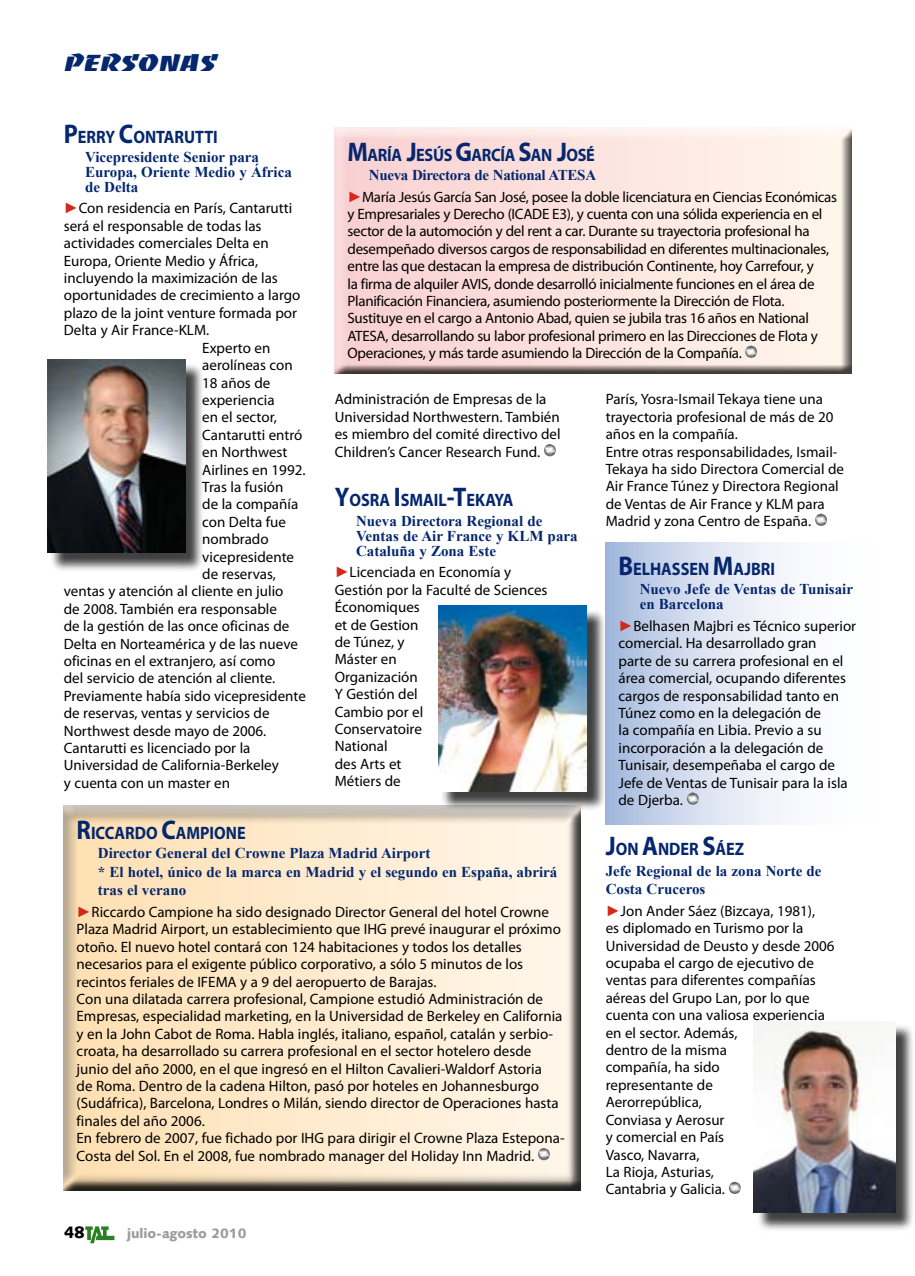
<style>
.page{position:relative;width:915px;height:1276px;background:#fff}
.page>*{position:absolute;margin:0;border:0;box-sizing:border-box;transform-origin:0 0}
.t1{font:22.5px "Baccarat Wide";letter-spacing:-.02em;color:#04276e}
.t2{font:700 18px "Myriad Pro";color:#04276e;scale:.9 1}
.t3{font:700 18px "Myriad Pro";letter-spacing:-.02em;color:#04276e;scale:.9 1}
.t4{font:900 16.5px "Syntax";color:#000}
.t5{font:15px/17.4px "Myriad Pro";color:#000}
.t6{font:15px/17.4px "Myriad Pro";letter-spacing:-.02em;color:#000}
.t7{font:700 15px/15px "Times New Roman";color:#04276e}
.t8{font:700 15px "Times New Roman";letter-spacing:-.02em;color:#04276e}
.t9{font:900 13.5px "Syntax";color:#9c9d9f}
.s1{font-size:27px}
.s2{font-family:"Arial";font-weight:700;color:#d5281c}
</style>
<div class="page">
<svg style="left:85px;top:1226px;width:29px;height:17px"></svg>
<svg style="left:728px;top:1181px;width:12px;height:13px"></svg>
<div style="left:50px;top:362px;width:160px;height:216px;background:#000;opacity:.75"></div>
<img style="left:47px;top:360px;width:138px;height:193px">
<svg style="left:544px;top:444px;width:12px;height:12px"></svg>
<div style="left:333px;top:127px;width:520px;height:248px;background:#000;opacity:.75"></div>
<svg style="left:815px;top:513px;width:12px;height:13px"></svg>
<svg style="left:605px;top:542px;width:181px;height:282px"></svg>
<svg style="left:686px;top:792px;width:12px;height:13px"></svg>
<div style="left:63px;top:805px;width:525px;height:386px;background:#000;opacity:.75"></div>
<div style="left:755px;top:1023px;width:159px;height:214px;background:#000;opacity:.75"></div>
<img style="left:753px;top:1021px;width:142px;height:191px">
<div style="left:440px;top:608px;width:171px;height:208px;background:#000;opacity:.75"></div>
<img style="left:438px;top:605px;width:148px;height:186px">
<h1 class="t1" style="left:64px;top:50px;width:155px">PERSONAS</h1>
<p class="t2" style="left:64px;top:125px;width:173px"><span class="s1">P</span>ERRY <span class="s1">C</span>ONTARUTTI</p>
<p class="t7" style="left:85px;top:149px;width:208px">Vicepresidente Senior para<br>Europa, Oriente Medio y África de Delta</p>
<p class="t5" style="left:64px;top:199px;width:230px"><span class="s2">►</span>Con residencia en París, Cantarutti</p>
<p class="t5" style="left:64px;top:217px;width:199px">será el responsable de todas las</p>
<p class="t5" style="left:64px;top:234px;width:206px">actividades comerciales Delta en</p>
<p class="t5" style="left:64px;top:252px;width:196px">Europa, Oriente Medio y África,</p>
<p class="t5" style="left:64px;top:269px;width:215px">incluyendo la maximización de las</p>
<p class="t5" style="left:64px;top:286px;width:238px">oportunidades de crecimiento a largo</p>
<p class="t5" style="left:64px;top:304px;width:235px">plazo de la joint venture formada por</p>
<p class="t5" style="left:64px;top:321px;width:147px">Delta y Air France-KLM.</p>
<p class="t5" style="left:202px;top:339px;width:70px">Experto en</p>
<p class="t5" style="left:202px;top:356px;width:92px">aerolíneas con</p>
<p class="t5" style="left:202px;top:373px;width:70px">18 años de</p>
<p class="t5" style="left:202px;top:391px;width:74px">experiencia</p>
<p class="t5" style="left:202px;top:408px;width:76px">en el sector,</p>
<p class="t5" style="left:202px;top:426px;width:102px">Cantarutti entró</p>
<p class="t5" style="left:202px;top:443px;width:87px">en Northwest</p>
<p class="t5" style="left:202px;top:460px;width:105px">Airlines en 1992.</p>
<p class="t5" style="left:202px;top:478px;width:83px">Tras la fusión</p>
<p class="t5" style="left:202px;top:495px;width:97px">de la compañía</p>
<p class="t5" style="left:202px;top:513px;width:85px">con Delta fue</p>
<p class="t5" style="left:202px;top:530px;width:68px">nombrado</p>
<p class="t5" style="left:202px;top:547px;width:93px">vicepresidente</p>
<p class="t5" style="left:202px;top:565px;width:75px">de reservas,</p>
<p class="t5" style="left:64px;top:582px;width:221px">ventas y atención al cliente en julio</p>
<p class="t5" style="left:64px;top:600px;width:214px">de 2008. También era responsable</p>
<p class="t5" style="left:64px;top:617px;width:227px">de la gestión de las once oficinas de</p>
<p class="t5" style="left:64px;top:634px;width:235px">Delta en Norteamérica y de las nueve</p>
<p class="t5" style="left:64px;top:652px;width:213px">oficinas en el extranjero, así como</p>
<p class="t5" style="left:64px;top:669px;width:213px">del servicio de atención al cliente.</p>
<p class="t5" style="left:64px;top:687px;width:243px">Previamente había sido vicepresidente</p>
<p class="t5" style="left:64px;top:704px;width:207px">de reservas, ventas y servicios de</p>
<p class="t5" style="left:64px;top:721px;width:204px">Northwest desde mayo de 2006.</p>
<p class="t5" style="left:64px;top:739px;width:188px">Cantarutti es licenciado por la</p>
<p class="t5" style="left:64px;top:756px;width:216px">Universidad de California-Berkeley</p>
<p class="t5" style="left:64px;top:774px;width:168px">y cuenta con un master en</p>
<p class="t3" style="left:347px;top:143px;width:276px"><span class="s1">M</span>ARÍA <span class="s1">J</span>ESÚS <span class="s1">G</span>ARCÍA <span class="s1">S</span>AN <span class="s1">J</span>OSÉ</p>
<p class="t8" style="left:369px;top:164px;width:229px">Nueva Directora de National ATESA</p>
<p class="t6" style="left:347px;top:187px;width:491px"><span class="s2">►</span>María Jesús García San José, posee la doble licenciatura en Ciencias Económicas y Empresariales y Derecho (ICADE E3), y cuenta con una sólida experiencia en el sector de la automoción y del rent a car. Durante su trayectoria profesional ha desempeñado diversos cargos de responsabilidad en diferentes multinacionales, entre las que destacan la empresa de distribución Continente, hoy Carrefour, y<br>la firma de alquiler AVIS, donde desarrolló inicialmente funciones en el área de Planificación Financiera, asumiendo posteriormente la Dirección de Flota.<br>Sustituye en el cargo a Antonio Abad, quien se jubila tras 16 años en National ATESA, desarrollando su labor profesional primero en las Direcciones de Flota y Operaciones, y más tarde asumiendo la Dirección de la Compañía.</p>
<p class="t5" style="left:605px;top:390px;width:240px">París, Yosra-Ismail Tekaya tiene una trayectoria profesional de más de 20 años en la compañía.<br>Entre otras responsabilidades, Ismail-Tekaya ha sido Directora Comercial de Air France Túnez y Directora Regional de Ventas de Air France y KLM para Madrid y zona Centro de España.</p>
<p class="t5" style="left:334px;top:390px;width:227px">Administración de Empresas de la Universidad Northwestern. También es miembro del comité directivo del Children’s Cancer Research Fund.</p>
<p class="t2" style="left:334px;top:489px;width:200px"><span class="s1">Y</span>OSRA <span class="s1">I</span>SMAIL<span class="s1">-T</span>EKAYA</p>
<p class="t7" style="left:356px;top:513px;width:223px">Nueva Directora Regional de<br>Ventas de Air France y KLM para<br>Cataluña y Zona Este</p>
<p class="t5" style="left:334px;top:563px;width:214px"><span class="s2">►</span>Licenciada en Economía y<br>Gestión por la Faculté de Sciences<br>Économiques<br>et de Gestion<br>de Túnez, y<br>Máster en<br>Organización<br>Y Gestión del<br>Cambio por el<br>Conservatoire<br>National<br>des Arts et<br>Métiers de</p>
<p class="t2" style="left:618px;top:557px;width:175px"><span class="s1">B</span>ELHASSEN <span class="s1">M</span>AJBRI</p>
<p class="t7" style="left:639px;top:581px;width:215px">Nuevo Jefe de Ventas de Tunisair en Barcelona</p>
<p class="t5" style="left:618px;top:617px;width:239px"><span class="s2">►</span>Belhasen Majbri es Técnico superior comercial. Ha desarrollado gran<br>parte de su carrera profesional en el área comercial, ocupando diferentes cargos de responsabilidad tanto en<br>Túnez como en la delegación de<br>la compañía en Libia. Previo a su incorporación a la delegación de<br>Tunisair, desempeñaba el cargo de<br>Jefe de Ventas de Tunisair para la isla de Djerba.</p>
<p class="t2" style="left:77px;top:821px;width:189px"><span class="s1">R</span>ICCARDO <span class="s1">C</span>AMPIONE</p>
<p class="t7" style="left:98px;top:843px;width:461px;line-height:18.6px">Director General del Crowne Plaza Madrid Airport<br>* El hotel, único de la marca en Madrid y el segundo en España, abrirá tras el verano</p>
<p class="t5" style="left:77px;top:903px;width:489px"><span class="s2">►</span>Riccardo Campione ha sido designado Director General del hotel Crowne Plaza Madrid Airport, un establecimiento que IHG prevé inaugurar el próximo otoño. El nuevo hotel contará con 124 habitaciones y todos los detalles necesarios para el exigente público corporativo, a sólo 5 minutos de los recintos feriales de IFEMA y a 9 del aeropuerto de Barajas.<br>Con una dilatada carrera profesional, Campione estudió Administración de Empresas, especialidad marketing, en la Universidad de Berkeley en California y en la John Cabot de Roma. Habla inglés, italiano, español, catalán y serbio&shy;croata, ha desarrollado su carrera profesional en el sector hotelero desde junio del año 2000, en el que ingresó en el Hilton Cavalieri-Waldorf Astoria<br>de Roma. Dentro de la cadena Hilton, pasó por hoteles en Johannesburgo (Sudáfrica), Barcelona, Londres o Milán, siendo director de Operaciones hasta finales del año 2006.<br>En febrero de 2007, fue fichado por IHG para dirigir el Crowne Plaza Estepona-Costa del Sol. En el 2008, fue nombrado manager del Holiday Inn Madrid.</p>
<p class="t4" style="left:64px;top:1222px;width:22px">48</p>
<p class="t9" style="left:127px;top:1225px;width:121px">julio-agosto 2010</p>
<p class="t2" style="left:605px;top:837px;width:155px"><span class="s1">J</span>ON <span class="s1">A</span>NDER <span class="s1">S</span>ÁEZ</p>
<p class="t7" style="left:605px;top:862px;width:217px;line-height:18px">Jefe Regional de la zona Norte de<br>Costa Cruceros</p>
<p class="t5" style="left:605px;top:902px;width:230px"><span class="s2">►</span>Jon Ander Sáez (Bizcaya, 1981),<br>es diplomado en Turismo por la<br>Universidad de Deusto y desde 2006 ocupaba el cargo de ejecutivo de ventas para diferentes compañías aéreas del Grupo Lan, por lo que cuenta con una valiosa experiencia en el sector. Además,<br>dentro de la misma<br>compañía, ha sido<br>representante de<br>Aerorrepública,<br>Conviasa y Aerosur<br>y comercial en País<br>Vasco, Navarra,<br>La Rioja, Asturias,<br>Cantabria y Galicia.</p>
</div>
